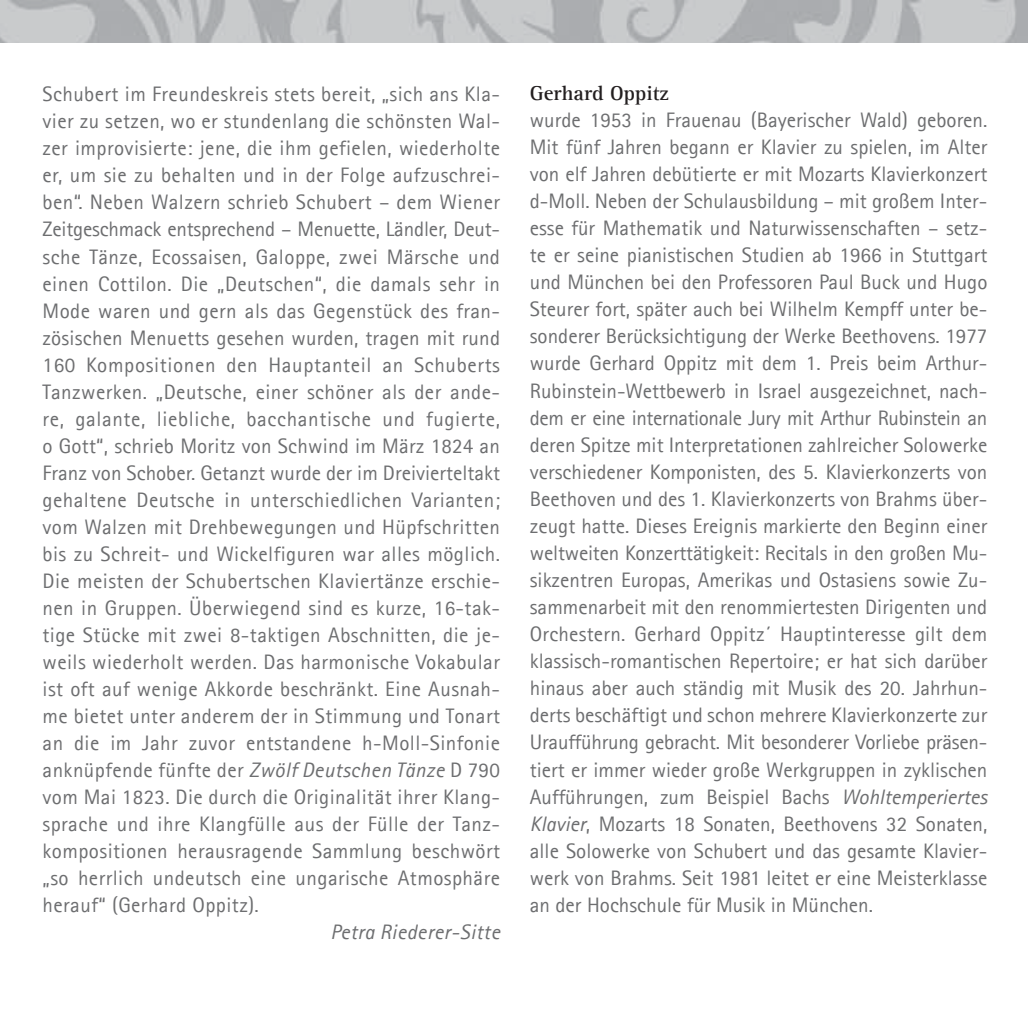
<style>
.page{position:relative;width:1028px;height:1021px;background:#fff}
.page>*{position:absolute;margin:0;border:0;box-sizing:border-box;transform-origin:0 0}
.t1{font:21px/27px "Agfa Rotis Sans Serif";letter-spacing:.01em;color:#6d6e70;text-align:justify}
.t2{font:italic 21px "Agfa Rotis Sans Serif";letter-spacing:.02em;color:#6d6e70}
.t3{font:700 21px "Agfa Rotis Serif";color:#231f20}
.s1{font-style:italic}
</style>
<div class="page">
<img style="left:0;top:0;width:1027px;height:43px">
<p class="t1" style="left:43px;top:81px;width:459px">Schubert im Freundeskreis stets bereit, „sich ans Kla&shy;vier zu setzen, wo er stundenlang die schönsten Wal&shy;zer improvisierte: jene, die ihm gefielen, wiederholte er, um sie zu behalten und in der Folge aufzuschrei&shy;ben“. Neben Walzern schrieb Schubert – dem Wiener Zeitgeschmack entsprechend – Menuette, Ländler, Deut&shy;sche Tänze, Ecossaisen, Galoppe, zwei Märsche und einen Cottilon. Die „Deutschen“, die damals sehr in Mode waren und gern als das Gegenstück des fran&shy;zösischen Menuetts gesehen wurden, tragen mit rund 160 Kompositionen den Hauptanteil an Schuberts Tanzwerken. „Deutsche, einer schöner als der ande&shy;re, galante, liebliche, bacchantische und fugierte, o Gott“, schrieb Moritz von Schwind im März 1824 an Franz von Schober. Getanzt wurde der im Dreivierteltakt gehaltene Deutsche in unterschiedlichen Varianten; vom Walzen mit Drehbewegungen und Hüpfschritten bis zu Schreit- und Wickelfiguren war alles möglich.<br>Die meisten der Schubertschen Klaviertänze erschie&shy;nen in Gruppen. Überwiegend sind es kurze, 16-tak&shy;tige Stücke mit zwei 8-taktigen Abschnitten, die je&shy;weils wiederholt werden. Das harmonische Vokabular ist oft auf wenige Akkorde beschränkt. Eine Ausnah&shy;me bietet unter anderem der in Stimmung und Tonart an die im Jahr zuvor entstandene h-Moll-Sinfonie anknüpfende fünfte der <span class="s1">Zwölf Deutschen Tänze</span> D 790 vom Mai 1823. Die durch die Originalität ihrer Klang&shy;sprache und ihre Klangfülle aus der Fülle der Tanz&shy;kompositionen herausragende Sammlung beschwört „so herrlich undeutsch eine ungarische Atmosphäre herauf“ (Gerhard Oppitz).</p>
<p class="t2" style="left:330px;top:919px;width:171px">Petra Riederer-Sitte</p>
<p class="t3" style="left:529px;top:80px;width:140px">Gerhard Oppitz</p>
<p class="t1" style="left:529px;top:106px;width:459px">wurde 1953 in Frauenau (Bayerischer Wald) geboren.<br>Mit fünf Jahren begann er Klavier zu spielen, im Alter von elf Jahren debütierte er mit Mozarts Klavierkonzert d-Moll. Neben der Schulausbildung – mit großem Inter&shy;esse für Mathematik und Naturwissenschaften – setz&shy;te er seine pianistischen Studien ab 1966 in Stuttgart und München bei den Professoren Paul Buck und Hugo Steurer fort, später auch bei Wilhelm Kempff unter be&shy;sonderer Berücksichtigung der Werke Beethovens. 1977 wurde Gerhard Oppitz mit dem 1. Preis beim Arthur-Rubinstein-Wettbewerb in Israel ausgezeichnet, nach&shy;dem er eine internationale Jury mit Arthur Rubinstein an deren Spitze mit Interpretationen zahlreicher Solowerke verschiedener Komponisten, des 5. Klavierkonzerts von Beethoven und des 1. Klavierkonzerts von Brahms über&shy;zeugt hatte. Dieses Ereignis markierte den Beginn einer weltweiten Konzerttätigkeit: Recitals in den großen Mu&shy;sikzentren Europas, Amerikas und Ostasiens sowie Zu&shy;sammenarbeit mit den renommiertesten Dirigenten und Orchestern. Gerhard Oppitz´ Hauptinteresse gilt dem klassisch-romantischen Repertoire; er hat sich darüber hinaus aber auch ständig mit Musik des 20. Jahrhun&shy;derts beschäftigt und schon mehrere Klavierkonzerte zur Uraufführung gebracht. Mit besonderer Vorliebe präsen&shy;tiert er immer wieder große Werkgruppen in zyklischen Aufführungen, zum Beispiel Bachs <span class="s1">Wohltemperiertes Klavier</span>, Mozarts 18 Sonaten, Beethovens 32 Sonaten, alle Solowerke von Schubert und das gesamte Klavier&shy;werk von Brahms. Seit 1981 leitet er eine Meisterklasse an der Hochschule für Musik in München.</p>
</div>
